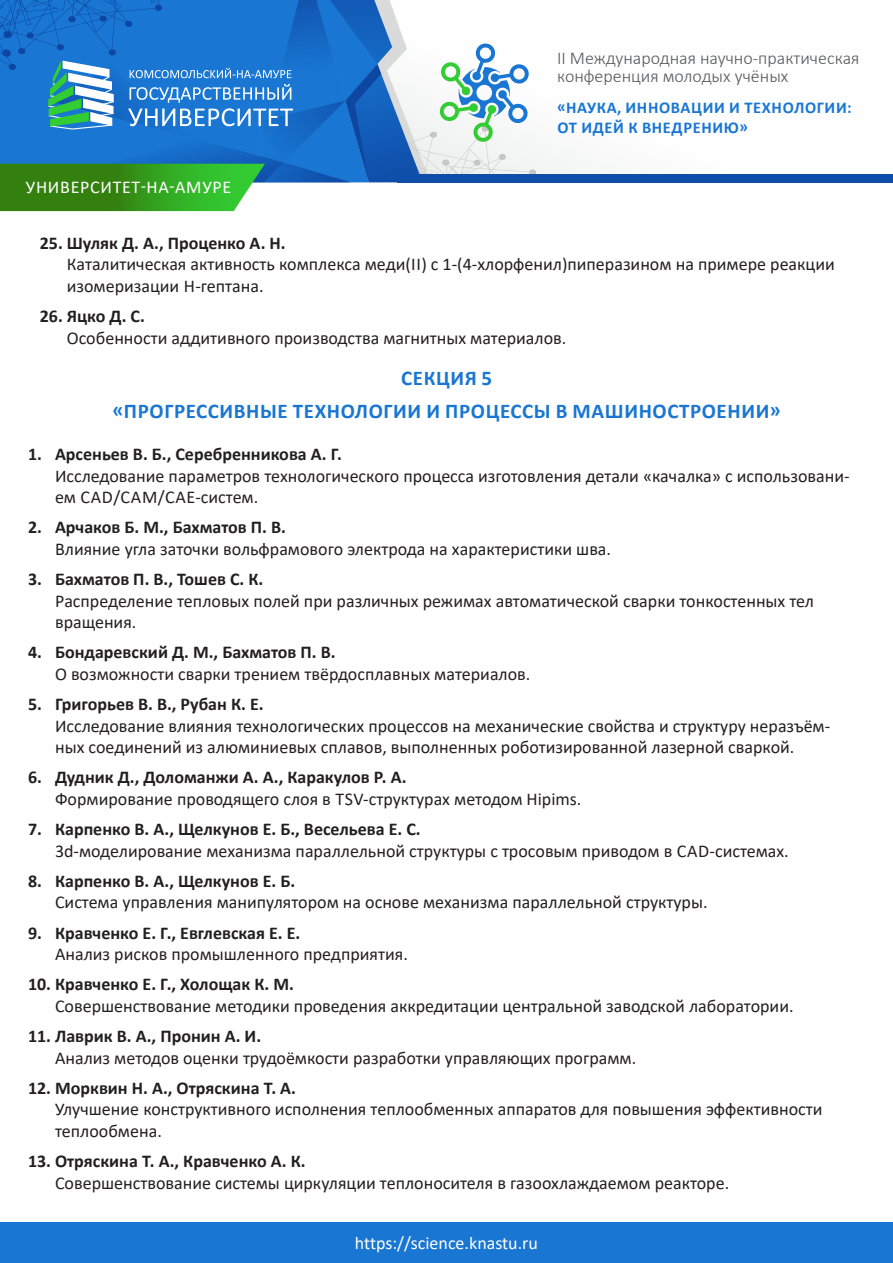
<style>
.page{position:relative;width:893px;height:1263px;background:#fff}
.page>*{position:absolute;margin:0;border:0;box-sizing:border-box;transform-origin:0 0}
.t1{font:700 21px "Calibri";letter-spacing:.03em;color:#1976d2}
.t2{font:18px/21.6px "Calibri";color:#231f20}
.t3{font:300 18px/18px "Calibri";color:#57585a}
.t4{font:18px "Calibri";color:#fff}
.t5{font:18px "Calibri";letter-spacing:.04em;color:#fff}
.t6{font:700 16.5px/19.8px "Calibri";letter-spacing:.04em;color:#1976d2}
.s1{font-weight:700}
</style>
<div class="page">
<div style="left:397px;top:174px;width:496px;height:8px;background:#0f4fa9"></div>
<svg style="left:0;top:0;width:537px;height:211px"></svg>
<div style="left:0;top:1222px;width:893px;height:41px;background:#1976d2"></div>
<p class="t5" style="left:26px;top:174px;width:207px">УНИВЕРСИТЕТ-НА-АМУРЕ</p>
<p class="t3" style="left:557px;top:49px;width:304px">II Международная научно-практическая конференция молодых учёных</p>
<p class="t6" style="left:557px;top:97px;width:296px">«НАУКА, ИННОВАЦИИ И ТЕХНОЛОГИИ:<br>ОТ ИДЕЙ К ВНЕДРЕНИЮ»</p>
<p class="t2" style="left:67px;top:232px;width:770px;text-indent:-27px"><span class="s1">25. Шуляк Д. А., Проценко А. Н.<br></span>Каталитическая активность комплекса меди(II) с 1-(4-хлорфенил)пиперазином на примере реакции изомеризации Н-гептана.</p>
<p class="t2" style="left:67px;top:305px;width:501px;text-indent:-27px"><span class="s1">26. Яцко Д. С.<br></span>Особенности аддитивного производства магнитных материалов.</p>
<p class="t1" style="left:401px;top:363px;width:93px">СЕКЦИЯ 5</p>
<p class="t1" style="left:112px;top:396px;width:670px">«ПРОГРЕССИВНЫЕ ТЕХНОЛОГИИ И ПРОЦЕССЫ В МАШИНОСТРОЕНИИ»</p>
<p class="t2" style="left:55px;top:443px;width:796px;text-indent:-27px"><span class="s1">1. Арсеньев В. Б., Серебренникова А. Г.<br></span>Исследование параметров технологического процесса изготовления детали «качалка» с использовани&shy;ем CAD/CAM/CAE-систем.</p>
<p class="t2" style="left:55px;top:516px;width:558px;text-indent:-27px"><span class="s1">2. Арчаков Б. М., Бахматов П. В.<br></span>Влияние угла заточки вольфрамового электрода на характеристики шва.</p>
<p class="t2" style="left:55px;top:568px;width:761px;text-indent:-27px"><span class="s1">3. Бахматов П. В., Тошев С. К.<br></span>Распределение тепловых полей при различных режимах автоматической сварки тонкостенных тел вращения.</p>
<p class="t2" style="left:55px;top:641px;width:477px;text-indent:-27px"><span class="s1">4. Бондаревский Д. М., Бахматов П. В.<br></span>О возможности сварки трением твёрдосплавных материалов.</p>
<p class="t2" style="left:55px;top:693px;width:777px;text-indent:-27px"><span class="s1">5. Григорьев В. В., Рубан К. Е.<br></span>Исследование влияния технологических процессов на механические свойства и структуру неразъём&shy;ных соединений из алюминиевых сплавов, выполненных роботизированной лазерной сваркой.</p>
<p class="t2" style="left:55px;top:766px;width:528px;text-indent:-27px"><span class="s1">6. Дудник Д., Доломанжи А. А., Каракулов Р. А.<br></span>Формирование проводящего слоя в TSV-структурах методом Hipims.</p>
<p class="t2" style="left:55px;top:818px;width:735px;text-indent:-27px"><span class="s1">7. Карпенко В. А., Щелкунов Е. Б., Весельева Е. С.<br></span>3d-моделирование механизма параллельной структуры с тросовым приводом в CAD-системах.</p>
<p class="t2" style="left:55px;top:869px;width:654px;text-indent:-27px"><span class="s1">8. Карпенко В. А., Щелкунов Е. Б.<br></span>Cистема управления манипулятором на основе механизма параллельной структуры.</p>
<p class="t2" style="left:55px;top:921px;width:354px;text-indent:-27px"><span class="s1">9. Кравченко Е. Г., Евглевская Е. Е.<br></span>Анализ рисков промышленного предприятия.</p>
<p class="t2" style="left:55px;top:973px;width:740px;text-indent:-27px"><span class="s1">10. Кравченко Е. Г., Холощак К. М.<br></span>Совершенствование методики проведения аккредитации центральной заводской лаборатории.</p>
<p class="t2" style="left:55px;top:1025px;width:583px;text-indent:-27px"><span class="s1">11. Лаврик В. А., Пронин А. И.<br></span>Анализ методов оценки трудоёмкости разработки управляющих программ.</p>
<p class="t2" style="left:55px;top:1076px;width:769px;text-indent:-27px"><span class="s1">12. Морквин Н. А., Отряскина Т. А.<br></span>Улучшение конструктивного исполнения теплообменных аппаратов для повышения эффективности теплообмена.</p>
<p class="t2" style="left:55px;top:1150px;width:676px;text-indent:-27px"><span class="s1">13. Отряскина Т. А., Кравченко А. К.<br></span>Совершенствование системы циркуляции теплоносителя в газоохлаждаемом реакторе.</p>
<p class="t4" style="left:355px;top:1230px;width:185px">https://science.knastu.ru</p>
</div>
